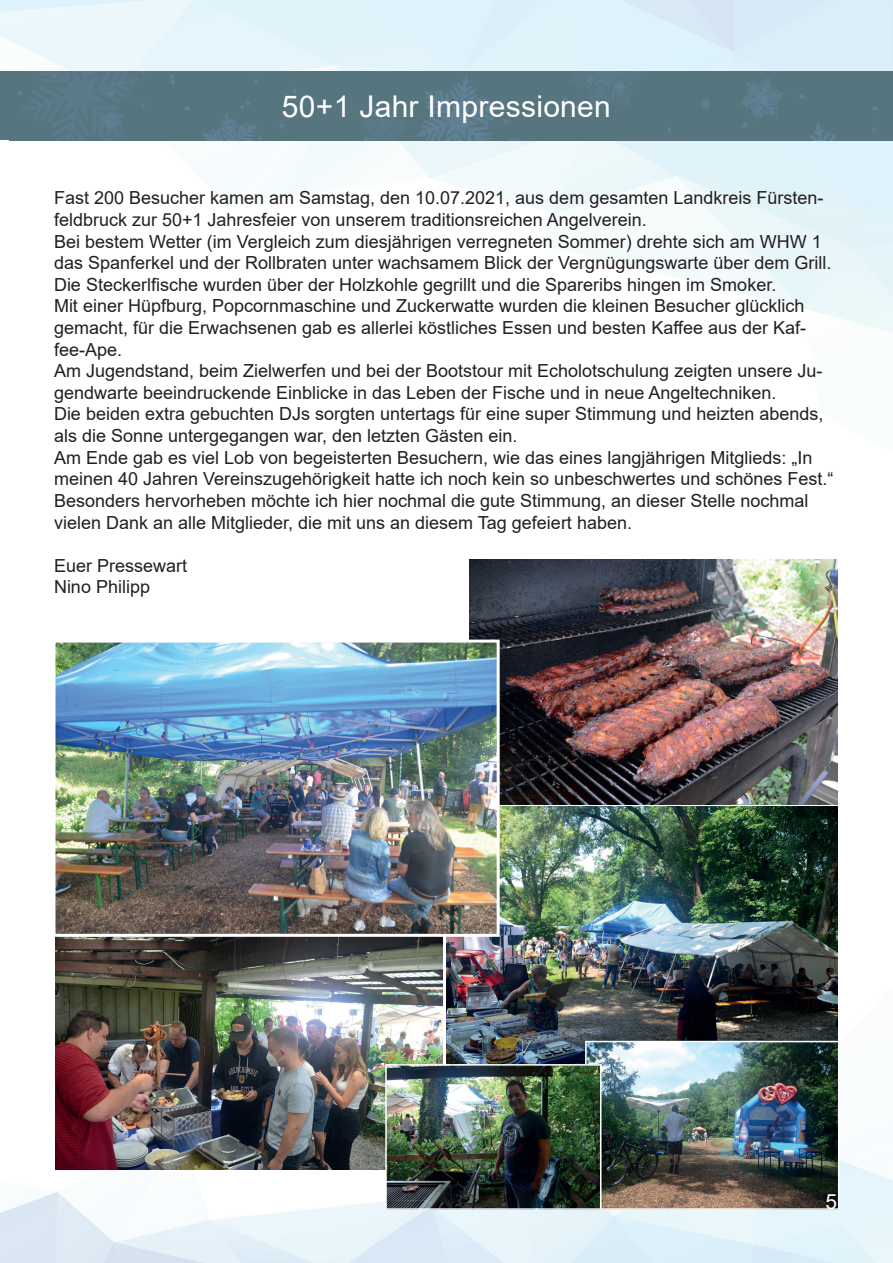
<style>
.page{position:relative;width:893px;height:1263px;background:#fff}
.page>*{position:absolute;margin:0;border:0;box-sizing:border-box;transform-origin:0 0}
.t1{font:30px "Arial";letter-spacing:.01em;color:#fff}
.t2{font:21px "Arial";color:#fff}
.t3{font:18px/21.6px "Arial";color:#231f20}
</style>
<div class="page">
<img style="left:0;top:0;width:893px;height:1263px">
<img style="left:9px;top:140px;width:884px;height:1px">
<img style="left:9px;top:71px;width:884px;height:69px">
<img style="left:469px;top:559px;width:369px;height:245px">
<img style="left:446px;top:807px;width:392px;height:257px">
<img style="left:55px;top:937px;width:387px;height:232px">
<img style="left:56px;top:643px;width:440px;height:290px">
<div style="left:52px;top:639px;width:448px;height:298px;border:3px solid #fff"></div>
<img style="left:588px;top:1044px;width:248px;height:163px">
<div style="left:585px;top:1041px;width:254px;height:169px;border:2px solid #fff"></div>
<img style="left:388px;top:1067px;width:210px;height:140px">
<div style="left:385px;top:1064px;width:216px;height:146px;border:2px solid #fff"></div>
<h1 class="t1" style="left:282px;top:86px;width:330px">50+1 Jahr Impressionen</h1>
<p class="t3" style="left:54px;top:187px;width:781px">Fast 200 Besucher kamen am Samstag, den 10.07.2021, aus dem gesamten Landkreis Fürsten&shy;feldbruck zur 50+1 Jahresfeier von unserem traditionsreichen Angelverein.<br>Bei bestem Wetter (im Vergleich zum diesjährigen verregneten Sommer) drehte sich am WHW 1 das Spanferkel und der Rollbraten unter wachsamem Blick der Vergnügungswarte über dem Grill.<br>Die Steckerlfische wurden über der Holzkohle gegrillt und die Spareribs hingen im Smoker.<br>Mit einer Hüpfburg, Popcornmaschine und Zuckerwatte wurden die kleinen Besucher glücklich gemacht, für die Erwachsenen gab es allerlei köstliches Essen und besten Kaffee aus der Kaf&shy;fee-Ape.<br>Am Jugendstand, beim Zielwerfen und bei der Bootstour mit Echolotschulung zeigten unsere Ju&shy;gendwarte beeindruckende Einblicke in das Leben der Fische und in neue Angeltechniken.<br>Die beiden extra gebuchten DJs sorgten untertags für eine super Stimmung und heizten abends, als die Sonne untergegangen war, den letzten Gästen ein.<br>Am Ende gab es viel Lob von begeisterten Besuchern, wie das eines langjährigen Mitglieds: „In meinen 40 Jahren Vereinszugehörigkeit hatte ich noch kein so unbeschwertes und schönes Fest.“ Besonders hervorheben möchte ich hier nochmal die gute Stimmung, an dieser Stelle nochmal vielen Dank an alle Mitglieder, die mit uns an diesem Tag gefeiert haben.</p>
<p class="t3" style="left:54px;top:554px;width:135px">Euer Pressewart<br>Nino Philipp</p>
<p class="t2" style="left:825px;top:1187px;width:13px">5</p>
</div>
